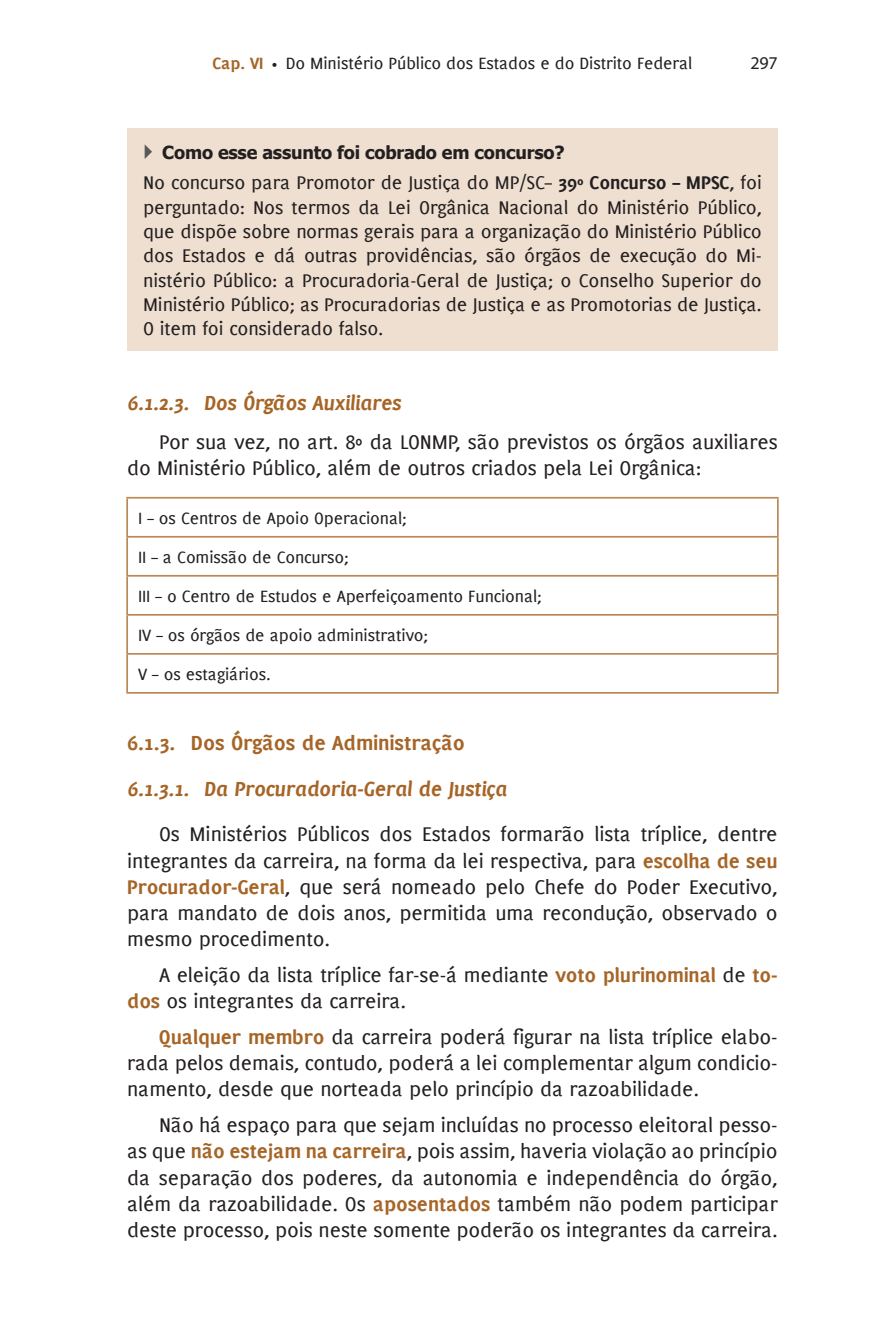
<style>
.page{position:relative;width:892px;height:1344px;background:#fff}
.page>*{position:absolute;margin:0;border:0;box-sizing:border-box;transform-origin:0 0}
.t1{font:italic 700 22.5px "PF Muse";letter-spacing:-.01em;color:#a66527}
.t2{font:700 22.5px "PF Muse";letter-spacing:-.01em;color:#a66527}
.t3{font:21.82px/26.1px "PF Muse";letter-spacing:-.01em;color:#231f20;text-align:justify}
.t4{font:20.25px/24.3px "PF Muse";letter-spacing:-.01em;color:#231f20;text-align:justify}
.t5{font:18px/38.9px "PF Muse";letter-spacing:-.01em;color:#231f20}
.t6{font:700 18px "Tahoma";letter-spacing:-.01em;color:#231f20}
.t7{font:18px "Myriad Pro";color:#231f20}
.s1{font-weight:700;color:#a66527}
.s2{font-size:13.5px}
.s3{font-weight:700}
</style>
<div class="page">
<div style="left:127px;top:129px;width:651px;height:222px;background:#eedfd0"></div>
<hr style="left:126px;top:497px;width:653px;height:1px;background:#b85">
<hr style="left:126px;top:498px;width:2px;height:38px;background:#b85">
<hr style="left:777px;top:498px;width:2px;height:38px;background:#b85">
<hr style="left:126px;top:536px;width:653px;height:1px;background:#b85">
<hr style="left:126px;top:537px;width:2px;height:38px;background:#b85">
<hr style="left:777px;top:537px;width:2px;height:38px;background:#b85">
<hr style="left:126px;top:575px;width:653px;height:1px;background:#b85">
<hr style="left:126px;top:576px;width:2px;height:38px;background:#b85">
<hr style="left:777px;top:576px;width:2px;height:38px;background:#b85">
<hr style="left:126px;top:614px;width:653px;height:1px;background:#b85">
<hr style="left:126px;top:615px;width:2px;height:38px;background:#b85">
<hr style="left:777px;top:615px;width:2px;height:38px;background:#b85">
<hr style="left:126px;top:653px;width:653px;height:1px;background:#b85">
<hr style="left:126px;top:654px;width:2px;height:38px;background:#b85">
<hr style="left:777px;top:654px;width:2px;height:38px;background:#b85">
<hr style="left:126px;top:692px;width:653px;height:1px;background:#b85">
<p class="t5" style="left:212px;top:43px;width:481px"><span class="s1">Cap. VI</span> <span class="s2">•</span> Do Ministério Público dos Estados e do Distrito Federal</p>
<p class="t7" style="left:750px;top:51px;width:29px">297</p>
<p class="t6" style="left:162px;top:139px;width:404px">Como esse assunto foi cobrado em concurso?</p>
<p class="t4" style="left:143px;top:170px;width:620px">No concurso para Promotor de Justiça do MP/SC– <span class="s3">39º Concurso – MPSC</span>, foi perguntado: Nos termos da Lei Orgânica Nacional do Ministério Público, que dispõe sobre normas gerais para a organização do Ministério Público dos Estados e dá outras providências, são órgãos de execução do Mi&shy;nistério Público: a Procuradoria-Geral de Justiça; o Conselho Superior do Ministério Público; as Procuradorias de Justiça e as Promotorias de Justiça.<br>O item foi considerado falso.</p>
<p class="t1" style="left:127px;top:389px;width:276px">6.1.2.3. Dos Órgãos Auxiliares</p>
<p class="t3" style="left:127px;top:428px;width:652px;text-indent:32px">Por sua vez, no art. 8º da LONMP, são previstos os órgãos auxiliares do Ministério Público, além de outros criados pela Lei Orgânica:</p>
<p class="t5" style="left:138px;top:498px;width:405px">I – os Centros de Apoio Operacional;<br>II – a Comissão de Concurso;<br>III – o Centro de Estudos e Aperfeiçoamento Funcional; IV – os órgãos de apoio administrativo;<br>V – os estagiários.</p>
<p class="t2" style="left:127px;top:729px;width:339px">6.1.3. Dos Órgãos de Administração</p>
<p class="t1" style="left:127px;top:775px;width:382px">6.1.3.1. Da Procuradoria-Geral de Justiça</p>
<p class="t3" style="left:127px;top:821px;width:652px;text-indent:32px">Os Ministérios Públicos dos Estados formarão lista tríplice, dentre integrantes da carreira, na forma da lei respectiva, para <span class="s1">escolha de seu Procurador-Geral</span>, que será nomeado pelo Chefe do Poder Executivo, para mandato de dois anos, permitida uma recondução, observado o mesmo procedimento.</p>
<p class="t3" style="left:127px;top:961px;width:652px;text-indent:32px">A eleição da lista tríplice far-se-á mediante <span class="s1">voto plurinominal</span> de <span class="s1">to&shy;dos</span> os integrantes da carreira.</p>
<p class="t3" style="left:127px;top:1023px;width:652px;text-indent:32px"><span class="s1">Qualquer membro</span> da carreira poderá figurar na lista tríplice elabo&shy;rada pelos demais, contudo, poderá a lei complementar algum condicio&shy;namento, desde que norteada pelo princípio da razoabilidade.</p>
<p class="t3" style="left:127px;top:1111px;width:652px;text-indent:32px">Não há espaço para que sejam incluídas no processo eleitoral pesso&shy;as que <span class="s1">não estejam na carreira</span>, pois assim, haveria violação ao princípio da separação dos poderes, da autonomia e independência do órgão, além da razoabilidade. Os <span class="s1">aposentados</span> também não podem participar deste processo, pois neste somente poderão os integrantes da carreira.</p>
</div>
